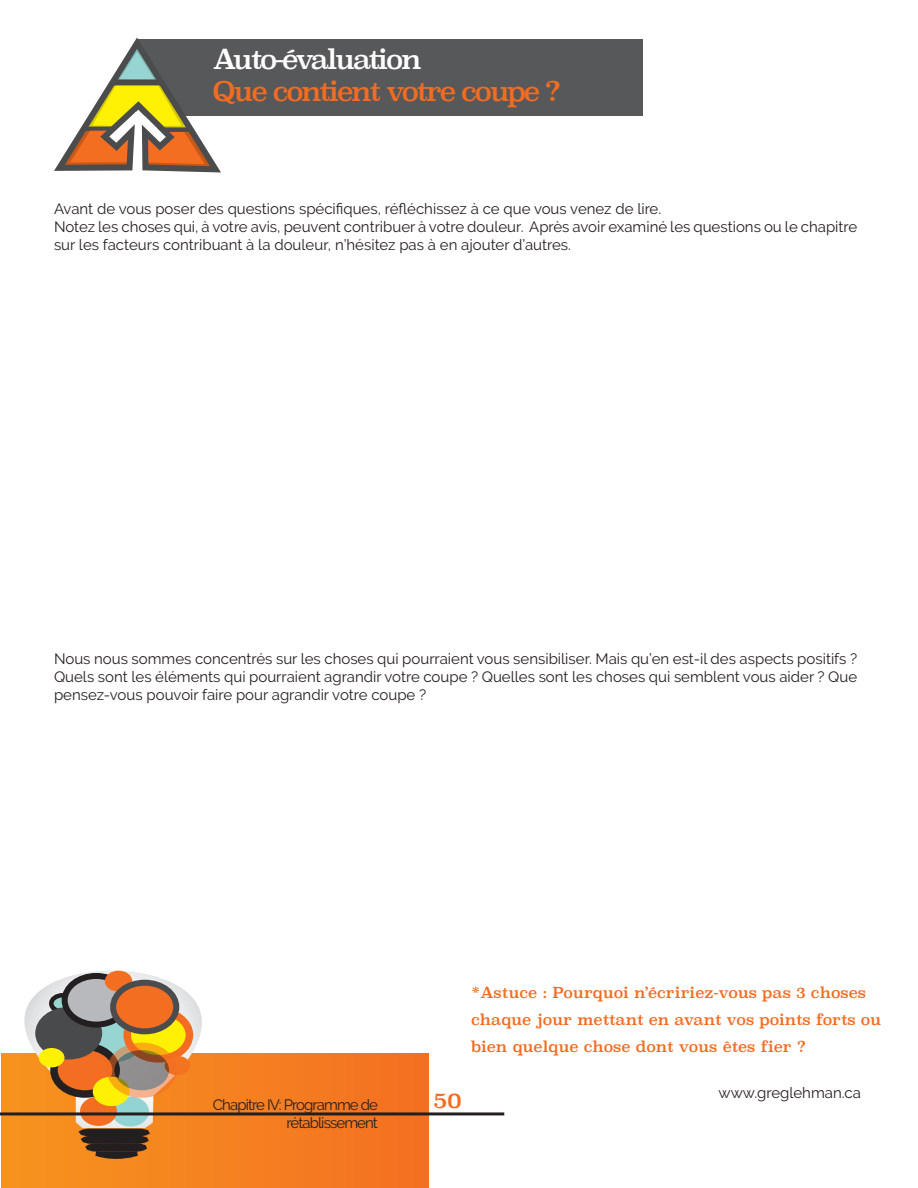
<style>
.page{position:relative;width:918px;height:1188px;background:#fff}
.page>*{position:absolute;margin:0;border:0;box-sizing:border-box;transform-origin:0 0}
.heading_4{font:27px/32.4px "Superclarendon";letter-spacing:-.08em;color:#f36c21}
.t1{font:21px "Superclarendon";color:#f36c21}
.t2{font:15px/18px "Raleway";color:#231f20}
.Paragraph_Style_3{font:15px/27px "Superclarendon";color:#f36c21}
.t3{font:15px/18px "Raleway";letter-spacing:-.06em;color:#231f20;text-align:right}
.s1{color:#fff}
</style>
<div class="page">
<div style="left:1px;top:1053px;width:427px;height:135px;background:linear-gradient(to right,#f7941e,#f27022)"></div>
<svg style="left:0;top:970px;width:350px;height:158px"></svg>
<svg style="left:51px;top:995px;width:23px;height:17px"></svg>
<div style="left:49px;top:993px;width:27px;height:21px;border:4px solid #231f20;border-radius:50%"></div>
<div style="left:88px;top:1016px;width:55px;height:46px;background:#96d5d2;border-radius:50%"></div>
<svg style="left:74px;top:1126px;width:81px;height:35px"></svg>
<div style="left:54px;top:1046px;width:62px;height:48px;background:#f36c21;border-radius:50%"></div>
<div style="left:50px;top:1043px;width:70px;height:55px;border:8px solid #231f20;border-radius:50%"></div>
<div style="left:112px;top:1097px;width:36px;height:29px;background:#92d4d3;border-radius:50%"></div>
<div style="left:112px;top:1097px;width:37px;height:30px;border:2px solid #92d4d1;border-radius:50%"></div>
<div style="left:80px;top:1096px;width:37px;height:30px;background:#f36e21;border-radius:50%"></div>
<div style="left:93px;top:1077px;width:37px;height:29px;background:#fff101;border-radius:50%"></div>
<svg style="left:127px;top:1011px;width:62px;height:48px"></svg>
<div style="left:123px;top:1007px;width:70px;height:56px;border:8px solid #f36c21;border-radius:50%"></div>
<div style="left:35px;top:1007px;width:67px;height:53px;background:#494a4b;border-radius:50%"></div>
<div style="left:65px;top:976px;width:63px;height:49px;background:#b8b9bc;border-radius:50%"></div>
<div style="left:62px;top:973px;width:69px;height:55px;border:6px solid #231f20;border-radius:50%"></div>
<div style="left:165px;top:1056px;width:25px;height:19px;background:#f47321;border-radius:50%"></div>
<div style="left:39px;top:1048px;width:25px;height:19px;background:#fff101;border-radius:50%"></div>
<div style="left:107px;top:973px;width:23px;height:16px;background:#f36e21;border-radius:50%"></div>
<div style="left:105px;top:971px;width:27px;height:21px;border:4px solid #f36e21;border-radius:50%"></div>
<svg style="left:111px;top:1046px;width:62px;height:48px;fill:#8f8d8d"></svg>
<div style="left:107px;top:1043px;width:70px;height:55px;border:8px solid #f36c21;border-radius:50%"></div>
<div style="left:113px;top:983px;width:63px;height:48px;background:#f36e21;border-radius:50%"></div>
<div style="left:110px;top:980px;width:69px;height:54px;border:6px solid #4b4c4d;border-radius:50%"></div>
<hr style="left:0;top:1112px;width:504px;height:3px;background:#231f20">
<div style="left:136px;top:39px;width:506px;height:77px;background:#57585a"></div>
<svg style="left:54px;top:37px;width:167px;height:136px"></svg>
<p class="heading_4" style="left:213px;top:45px;width:350px"><span class="s1">Auto-évaluation<br></span>Que contient votre coupe ?</p>
<p class="t2" style="left:54px;top:200px;width:609px">Avant de vous poser des questions spécifiques, réfléchissez à ce que vous venez de lire.</p>
<p class="t2" style="left:54px;top:218px;width:805px">Notez les choses qui, à votre avis, peuvent contribuer à votre douleur. Après avoir examiné les questions ou le chapitre sur les facteurs contribuant à la douleur, n’hésitez pas à en ajouter d’autres.</p>
<p class="t2" style="left:54px;top:650px;width:805px;text-align:justify">Nous nous sommes concentrés sur les choses qui pourraient vous sensibiliser. Mais qu’en est-il des aspects positifs ?<br>Quels sont les éléments qui pourraient agrandir votre coupe ? Quelles sont les choses qui semblent vous aider ? Que pensez-vous pouvoir faire pour agrandir votre coupe ?</p>
<p class="Paragraph_Style_3" style="left:471px;top:980px;width:412px">*Astuce : Pourquoi n’écririez-vous pas 3 choses chaque jour mettant en avant vos points forts ou bien quelque chose dont vous êtes fier ?</p>
<p class="t3" style="left:213px;top:1096px;width:167px">Chapitre IV: Programme de rétablissement</p>
<h2 class="t1" style="left:433px;top:1086px;width:30px">50</h2>
<p class="t2" style="left:719px;top:1084px;width:144px">www.greglehman.ca</p>
</div>
